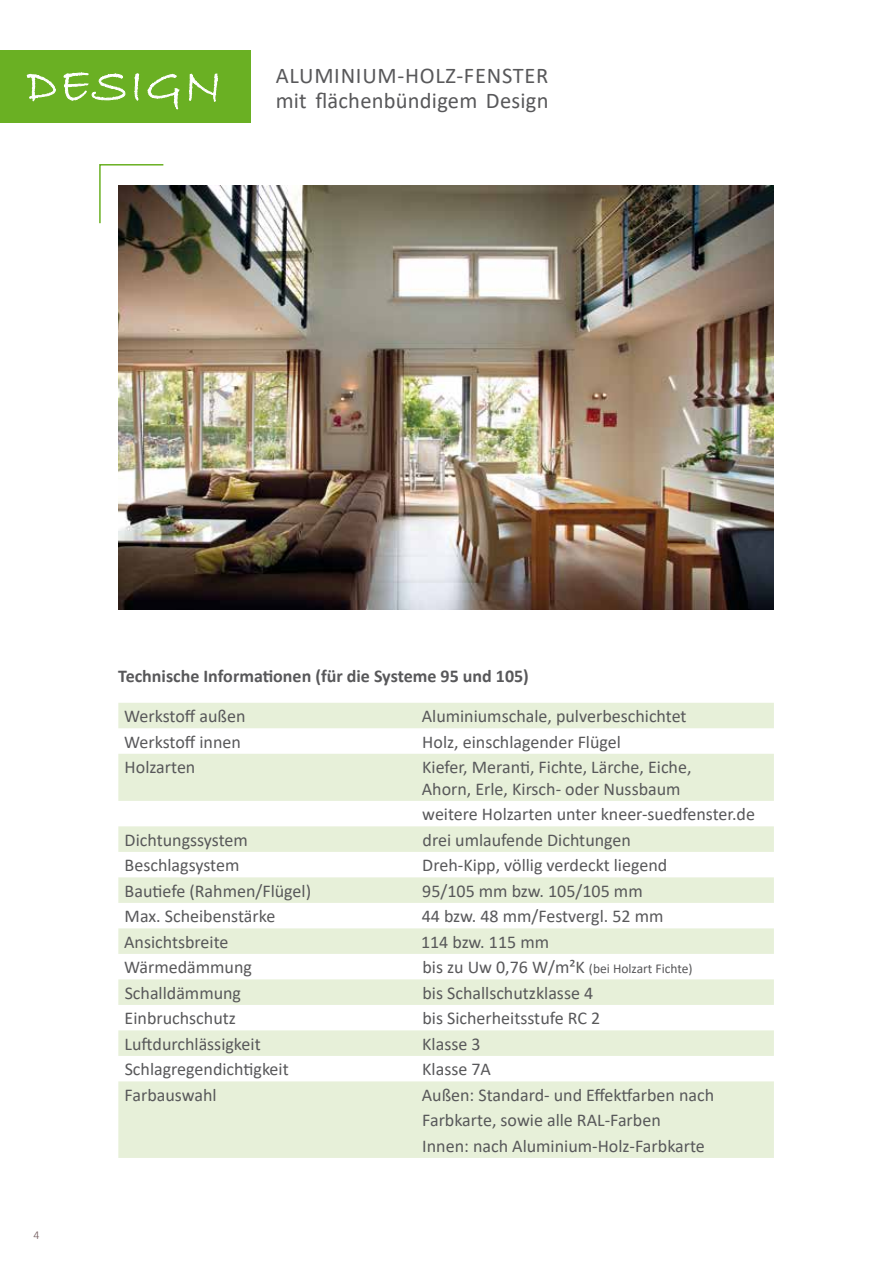
<style>
.page{position:relative;width:893px;height:1263px;background:#fff}
.page>*{position:absolute;margin:0;border:0;box-sizing:border-box;transform-origin:0 0}
.t1{font:22.5px/25.5px "Calibri";letter-spacing:.01em;color:#58585a}
.t2{font:18px/25.5px "Calibri";color:#58585a}
.t3{font:700 18px "Calibri";color:#58585a}
.t4{font:13.5px "Calibri";color:#58585a}
.t5{font:300 12px "Calibri";color:#6f585a}
.s1{font-size:18px}
</style>
<div class="page">
<div style="left:0;top:50px;width:251px;height:73px;background:#6ab023"></div>
<svg style="left:27px;top:73px;width:191px;height:36px"></svg>
<svg style="left:118px;top:703px;width:656px;height:455px;fill:#e7f0d9"></svg>
<img style="left:118px;top:186px;width:656px;height:424px">
<svg style="left:99px;top:164px;width:66px;height:61px"></svg>
<p class="t1" style="left:276px;top:62px;width:274px">ALUMINIUM-HOLZ-FENSTER mit flächenbündigem Design</p>
<p class="t5" style="left:33px;top:1231px;width:8px">4</p>
<p class="t3" style="left:118px;top:663px;width:412px">Technische Informationen (für die Systeme 95 und 105)</p>
<p class="t2" style="left:124px;top:703px;width:123px">Werkstoff außen</p>
<p class="t2" style="left:422px;top:703px;width:266px">Aluminiumschale, pulverbeschichtet</p>
<p class="t2" style="left:124px;top:729px;width:118px">Werkstoff innen</p>
<p class="t2" style="left:422px;top:729px;width:200px">Holz, einschlagender Flügel</p>
<p class="t2" style="left:125px;top:754px;width:72px">Holzarten</p>
<p class="t2" style="left:422px;top:756px;width:271px;line-height:21.6px">Kiefer, Meranti, Fichte, Lärche, Eiche,<br>Ahorn, Erle, Kirsch- oder Nussbaum</p>
<p class="t2" style="left:422px;top:801px;width:334px">weitere Holzarten unter kneer-suedfenster.de</p>
<p class="t2" style="left:125px;top:827px;width:125px">Dichtungssystem</p>
<p class="t2" style="left:423px;top:827px;width:210px">drei umlaufende Dichtungen</p>
<p class="t2" style="left:125px;top:852px;width:116px">Beschlagsystem</p>
<p class="t2" style="left:422px;top:852px;width:246px">Dreh-Kipp, völlig verdeckt liegend</p>
<p class="t2" style="left:125px;top:878px;width:188px">Bautiefe (Rahmen/Flügel)</p>
<p class="t2" style="left:422px;top:878px;width:222px">95/105 mm bzw. 105/105 mm</p>
<p class="t2" style="left:125px;top:903px;width:152px">Max. Scheibenstärke</p>
<p class="t2" style="left:422px;top:903px;width:243px">44 bzw. 48 mm/Festvergl. 52 mm</p>
<p class="t2" style="left:124px;top:929px;width:106px">Ansichtsbreite</p>
<p class="t2" style="left:421px;top:929px;width:130px">114 bzw. 115 mm</p>
<p class="t2" style="left:124px;top:954px;width:129px">Wärmedämmung</p>
<p class="t4" style="left:422px;top:959px;width:272px"><span class="s1">bis zu Uw 0,76 W/m²K</span> (bei Holzart Fichte)</p>
<p class="t2" style="left:125px;top:980px;width:118px">Schalldämmung</p>
<p class="t2" style="left:422px;top:980px;width:172px">bis Schallschutzklasse 4</p>
<p class="t2" style="left:125px;top:1005px;width:113px">Einbruchschutz</p>
<p class="t2" style="left:422px;top:1005px;width:179px">bis Sicherheitsstufe RC 2</p>
<p class="t2" style="left:125px;top:1031px;width:138px">Luftdurchlässigkeit</p>
<p class="t2" style="left:422px;top:1031px;width:60px">Klasse 3</p>
<p class="t2" style="left:125px;top:1056px;width:166px">Schlagregendichtigkeit</p>
<p class="t2" style="left:422px;top:1056px;width:70px">Klasse 7A</p>
<p class="t2" style="left:125px;top:1082px;width:94px">Farbauswahl</p>
<p class="t2" style="left:422px;top:1082px;width:294px">Außen: Standard- und Effektfarben nach<br>Farbkarte, sowie alle RAL-Farben<br>Innen: nach Aluminium-Holz-Farbkarte</p>
</div>
